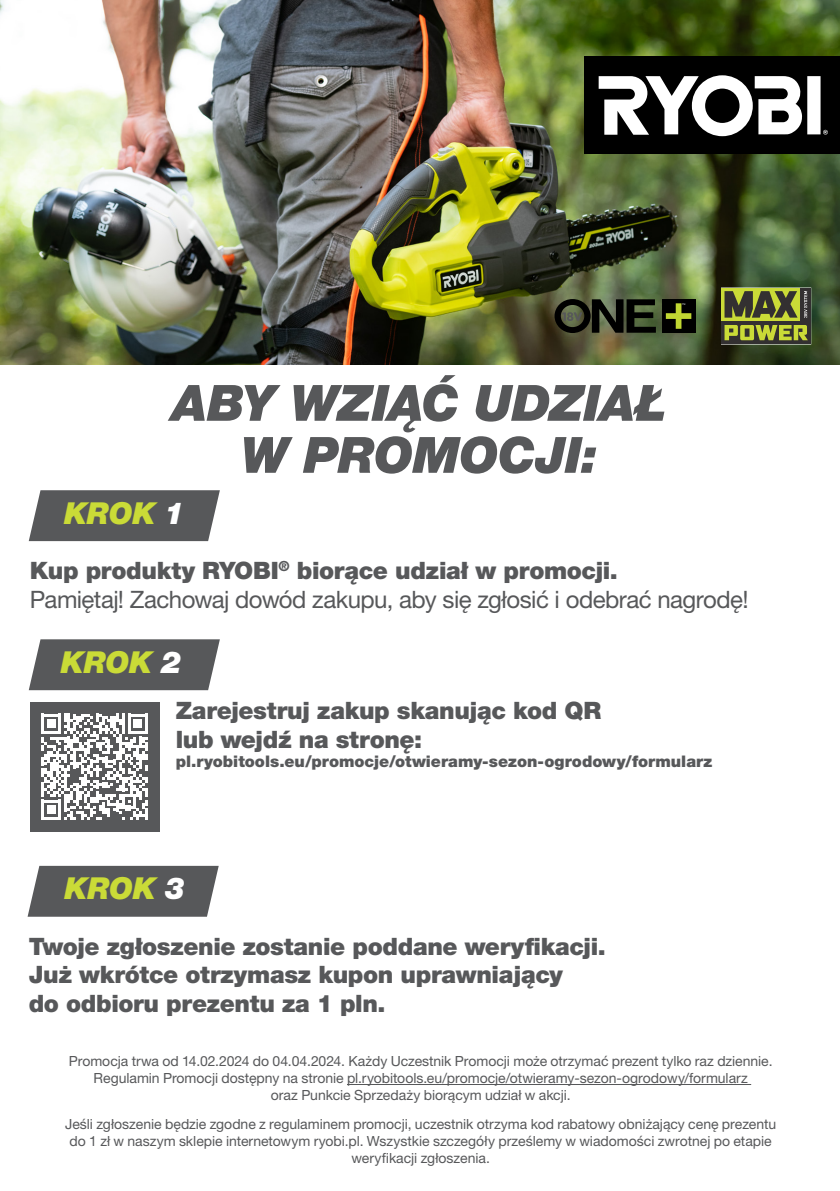
<style>
.page{position:relative;width:840px;height:1191px;background:#fff}
.page>*{position:absolute;margin:0;border:0;box-sizing:border-box;transform-origin:0 0}
.Email_Address_Phone_No{font:italic 900 50px/52px "Helvetica Neue LT Pro";letter-spacing:-.015em;color:#57585a;text-align:center}
.Email_Address_Phone_No-2{font:italic 900 30.2px "Helvetica Neue LT Pro";letter-spacing:-.015em;color:#cadb37}
.Email_Address_Phone_No-3{font:900 24px/28.8px "Helvetica Neue LT Pro";letter-spacing:-.015em;color:#57585a}
.Email_Address_Phone_No-4{font:24px "Helvetica Neue LT Pro";letter-spacing:-.025em;color:#57585a}
.Email_Address_Phone_No-5{font:900 16px "Helvetica Neue LT Pro";color:#57585a}
.Email_Address_Phone_No-6{font:14px/16.8px "Helvetica Neue LT Pro";letter-spacing:-.005em;color:#57585a;text-align:center}
.s1{color:#fff}
</style>
<div class="page">
<img style="left:0;top:0;width:839px;height:364px">
<div style="left:584px;top:57px;width:255px;height:97px;background:#000"></div>
<div style="left:806px;top:76px;width:14px;height:58px;background:#fff"></div>
<svg style="left:598px;top:75px;width:203px;height:61px"></svg>
<svg style="left:823px;top:130px;width:4px;height:5px"></svg>
<hr style="left:347px;top:1084px;width:403px;height:1px;background:#57585a">
<svg style="left:29px;top:490px;width:191px;height:51px;background:#616264"></svg>
<svg style="left:29px;top:639px;width:191px;height:51px;background:#626365"></svg>
<div style="left:28px;top:866px;width:190px;height:50px;background:#57585a"></div>
<svg style="left:720px;top:287px;width:90px;height:57px;background:#737835"></svg>
<svg style="left:554px;top:299px;width:101px;height:34px;background:#2c3122"></svg>
<div style="left:661px;top:299px;width:34px;height:34px;background:#000"></div>
<svg style="left:665px;top:303px;width:26px;height:26px"></svg>
<div style="left:30px;top:702px;width:129px;height:129px;background:#57585a"></div>
<svg style="left:41px;top:713px;width:107px;height:107px"></svg>
<p class="Email_Address_Phone_No" style="left:172px;top:376px;width:496px">ABY WZIĄĆ UDZIAŁ<br>W PROMOCJI:</p>
<p class="Email_Address_Phone_No-2" style="left:64px;top:494px;width:122px">KROK <span class="s1">1</span></p>
<p class="Email_Address_Phone_No-3" style="left:30px;top:556px;width:589px">Kup produkty RYOBI<sup>®</sup> biorące udział w promocji.</p>
<p class="Email_Address_Phone_No-4" style="left:30px;top:585px;width:719px">Pamiętaj! Zachowaj dowód zakupu, aby się zgłosić i odebrać nagrodę!</p>
<p class="Email_Address_Phone_No-2" style="left:61px;top:643px;width:122px">KROK <span class="s1">2</span></p>
<p class="Email_Address_Phone_No-3" style="left:176px;top:696px;width:427px">Zarejestruj zakup skanując kod QR lub wejdź na stronę:</p>
<p class="Email_Address_Phone_No-5" style="left:176px;top:752px;width:538px">pl.ryobitools.eu/promocje/otwieramy-sezon-ogrodowy/formularz</p>
<p class="Email_Address_Phone_No-2" style="left:65px;top:870px;width:122px">KROK <span class="s1">3</span></p>
<p class="Email_Address_Phone_No-3" style="left:29px;top:931px;width:578px">Twoje zgłoszenie zostanie poddane weryfikacji.</p>
<p class="Email_Address_Phone_No-3" style="left:29px;top:960px;width:535px">Już wkrótce otrzymasz kupon uprawniający do odbioru prezentu za 1 pln.</p>
<p class="Email_Address_Phone_No-6" style="left:69px;top:1052px;width:704px">Promocja trwa od 14.02.2024 do 04.04.2024. Każdy Uczestnik Promocji może otrzymać prezent tylko raz dziennie.</p>
<p class="Email_Address_Phone_No-6" style="left:93px;top:1069px;width:655px">Regulamin Promocji dostępny na stronie pl.ryobitools.eu/promocje/otwieramy-sezon-ogrodowy/formularz oraz Punkcie Sprzedaży biorącym udział w akcji.</p>
<p class="Email_Address_Phone_No-6" style="left:65px;top:1115px;width:712px">Jeśli zgłoszenie będzie zgodne z regulaminem promocji, uczestnik otrzyma kod rabatowy obniżający cenę prezentu do 1 zł w naszym sklepie internetowym ryobi.pl. Wszystkie szczegóły prześlemy w wiadomości zwrotnej po etapie weryfikacji zgłoszenia.</p>
</div>
